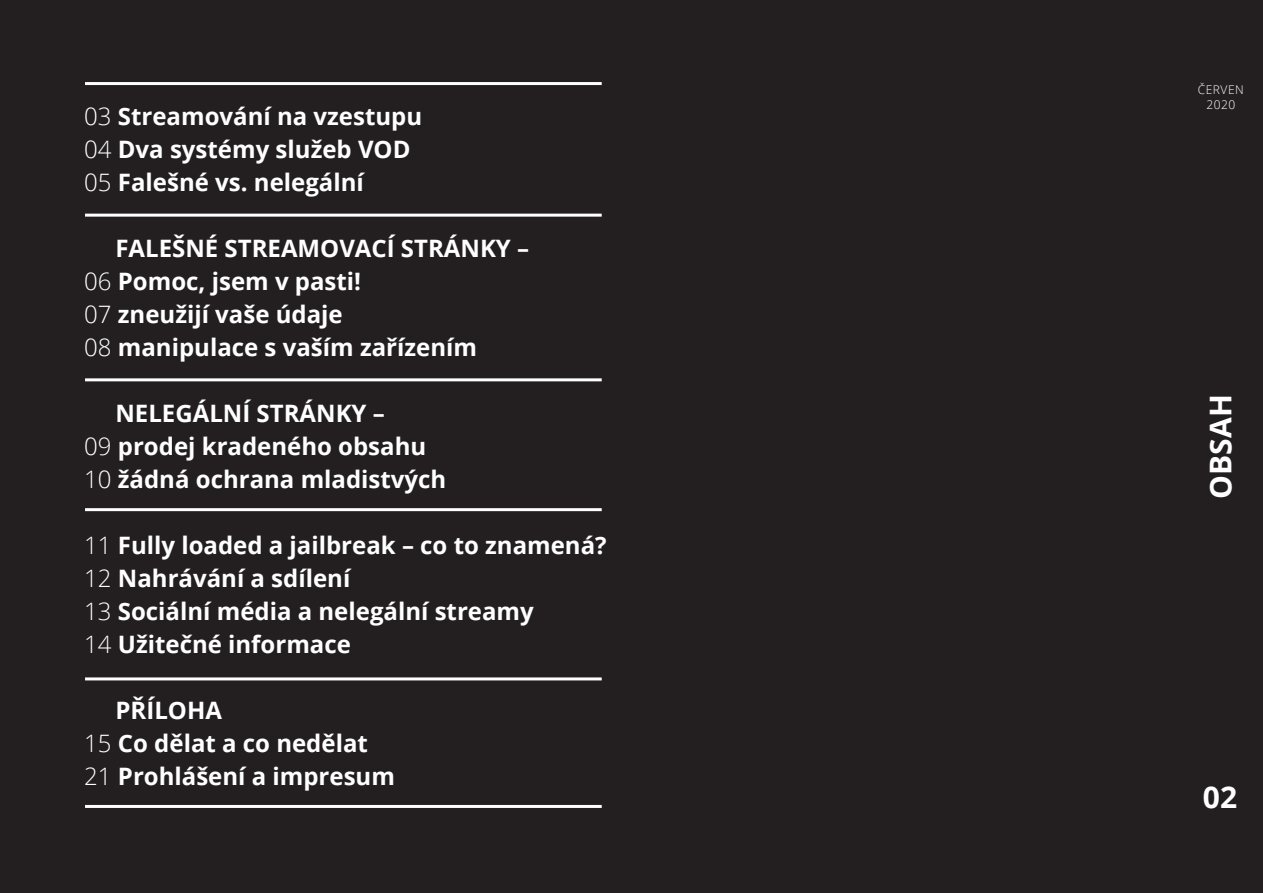
<style>
.page{position:relative;width:1263px;height:893px;background:#231f20}
.page>*{position:absolute;margin:0;border:0;box-sizing:border-box;transform-origin:0 0}
.t1{font:700 30px "Open Sans";color:#fff}
.t2{font:700 24px/33px "Open Sans";color:#fff}
.t3{font:300 12px/15px "Open Sans";letter-spacing:.04em;color:#fff;text-align:center}
.s1{font-weight:300}
</style>
<div class="page">
<hr style="left:85px;top:378px;width:517px;height:3px;background:#fff">
<hr style="left:85px;top:677px;width:517px;height:3px;background:#fff">
<hr style="left:85px;top:82px;width:517px;height:3px;background:#fff">
<hr style="left:85px;top:805px;width:517px;height:3px;background:#fff">
<hr style="left:85px;top:214px;width:517px;height:3px;background:#fff">
<hr style="left:85px;top:508px;width:517px;height:3px;background:#fff">
<p class="t2" style="left:84px;top:99px;width:339px"><span class="s1">03</span> Streamování na vzestupu<br><span class="s1">04</span> Dva systémy služeb VOD<br><span class="s1">05</span> Falešné vs. nelegální</p>
<p class="t2" style="left:84px;top:231px;width:446px;text-indent:31px">FALEŠNÉ STREAMOVACÍ STRÁNKY –<br><span class="s1">06</span> Pomoc, jsem v pasti!<br><span class="s1">07</span> zneužijí vaše údaje<br><span class="s1">08</span> manipulace s vaším zařízením</p>
<p class="t2" style="left:84px;top:396px;width:364px;text-indent:31px">NELEGÁLNÍ STRÁNKY –<br><span class="s1">09</span> prodej kradeného obsahu<br><span class="s1">10</span> žádná ochrana mladistvých</p>
<p class="t2" style="left:84px;top:528px;width:524px"><span class="s1">11</span> Fully loaded a jailbreak – co to znamená?<br><span class="s1">12</span> Nahrávání a sdílení<br><span class="s1">13</span> Sociální média a nelegální streamy<br><span class="s1">14</span> Užitečné informace</p>
<p class="t2" style="left:84px;top:693px;width:312px;text-indent:31px">PŘÍLOHA<br><span class="s1">15</span> Co dělat a co nedělat<br><span class="s1">21</span> Prohlášení a impresum</p>
<p class="t3" style="left:1198px;top:82px;width:47px">ČERVEN<br>2020</p>
<p class="t1" style="left:1199px;top:499px;width:106px;rotate:-90deg">OBSAH</p>
<p class="t1" style="left:1203px;top:776px;width:36px">02</p>
</div>
